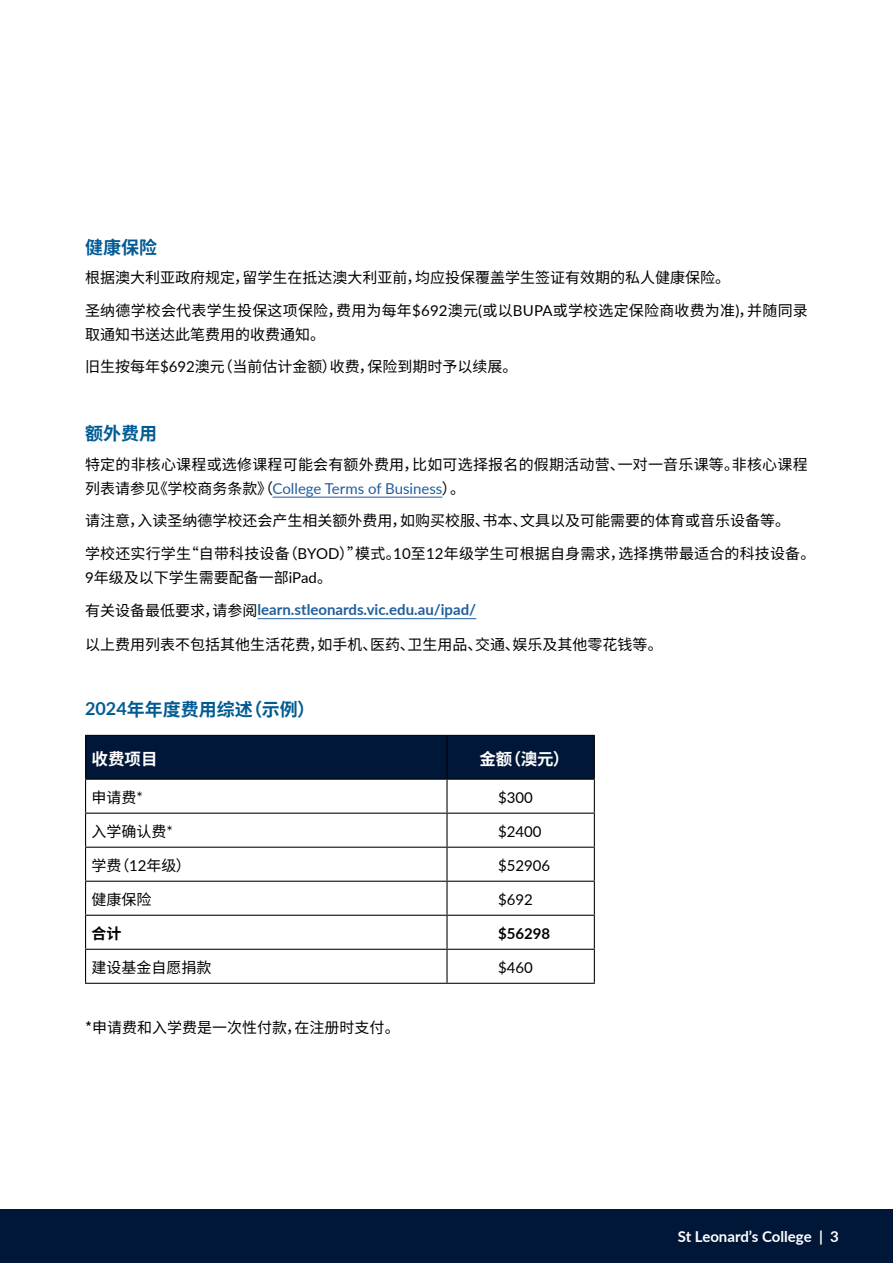
<style>
.page{position:relative;width:893px;height:1263px;background:#fff}
.page>*{position:absolute;margin:0;border:0;box-sizing:border-box;transform-origin:0 0}
.t1{font:700 18px "Noto Sans CJ Ksc";color:#005b94}
.t2{font:700 16.5px "Noto Sans CJ Ksc";color:#fff}
.t3{font:15px/32.5px "Noto Sans CJ Ksc";color:#000}
.t4{font:700 15px "Lato";color:#215e9e}
.t5{font:15px "Lato";color:#215e9e}
.t6{font:15px "Lato";color:#000}
.t7{font:700 15px "Lato";color:#fff}
.t8{font:700 15px "Lato";color:#000}
.t9{font:700 15px "Noto Sans CJ Ksc";color:#000}
.s1{font-family:"Lato"}
.s2{font-family:"Noto Sans CJ Ksc";color:#000}
.s3{font-family:"Noto Sans CJ Ksc";font-weight:400;color:#000}
</style>
<div class="page">
<hr style="left:273px;top:497px;width:169px;height:1px;background:#215e9e">
<hr style="left:258px;top:618px;width:218px;height:1px;background:#215e9e">
<div style="left:86px;top:736px;width:508px;height:43px;background:#001738"></div>
<hr style="left:85px;top:735px;width:362px;height:1px;background:#000">
<hr style="left:85px;top:736px;width:1px;height:43px;background:#000">
<hr style="left:447px;top:735px;width:148px;height:1px;background:#000">
<hr style="left:446px;top:736px;width:2px;height:43px;background:#000">
<hr style="left:594px;top:736px;width:1px;height:43px;background:#000">
<hr style="left:85px;top:779px;width:362px;height:1px;background:#000">
<hr style="left:85px;top:780px;width:1px;height:33px;background:#000">
<hr style="left:447px;top:779px;width:148px;height:1px;background:#000">
<hr style="left:446px;top:780px;width:2px;height:33px;background:#000">
<hr style="left:594px;top:780px;width:1px;height:33px;background:#000">
<hr style="left:85px;top:813px;width:362px;height:1px;background:#000">
<hr style="left:85px;top:814px;width:1px;height:33px;background:#000">
<hr style="left:447px;top:813px;width:148px;height:1px;background:#000">
<hr style="left:446px;top:814px;width:2px;height:33px;background:#000">
<hr style="left:594px;top:814px;width:1px;height:33px;background:#000">
<hr style="left:85px;top:847px;width:362px;height:1px;background:#000">
<hr style="left:85px;top:848px;width:1px;height:33px;background:#000">
<hr style="left:447px;top:847px;width:148px;height:1px;background:#000">
<hr style="left:446px;top:848px;width:2px;height:33px;background:#000">
<hr style="left:594px;top:848px;width:1px;height:33px;background:#000">
<hr style="left:85px;top:881px;width:362px;height:1px;background:#000">
<hr style="left:85px;top:882px;width:1px;height:33px;background:#000">
<hr style="left:447px;top:881px;width:148px;height:1px;background:#000">
<hr style="left:446px;top:882px;width:2px;height:33px;background:#000">
<hr style="left:594px;top:882px;width:1px;height:33px;background:#000">
<hr style="left:85px;top:915px;width:362px;height:1px;background:#000">
<hr style="left:85px;top:916px;width:1px;height:33px;background:#000">
<hr style="left:447px;top:915px;width:148px;height:1px;background:#000">
<hr style="left:446px;top:916px;width:2px;height:33px;background:#000">
<hr style="left:594px;top:916px;width:1px;height:33px;background:#000">
<hr style="left:85px;top:949px;width:362px;height:1px;background:#000">
<hr style="left:85px;top:950px;width:1px;height:33px;background:#000">
<hr style="left:447px;top:949px;width:148px;height:1px;background:#000">
<hr style="left:446px;top:950px;width:2px;height:33px;background:#000">
<hr style="left:594px;top:950px;width:1px;height:33px;background:#000">
<hr style="left:85px;top:983px;width:362px;height:1px;background:#000">
<hr style="left:447px;top:983px;width:148px;height:1px;background:#000">
<div style="left:0;top:1209px;width:893px;height:54px;background:#001738"></div>
<p class="t1" style="left:85px;top:237px;width:73px">健康保险</p>
<p class="t3" style="left:85px;top:262px;width:724px">根据澳大利亚政府规定，留学生在抵达澳大利亚前，均应投保覆盖学生签证有效期的私人健康保险。<br>圣纳德学校会代表学生投保这项保险，费用为每年<span class="s1">$692</span>澳元<span class="s1">(</span>或以<span class="s1">BUPA</span>或学校选定保险商收费为准<span class="s1">)</span>，并随同录</p>
<p class="t3" style="left:85px;top:318px;width:434px">取通知书送达此笔费用的收费通知。<br>旧生按每年<span class="s1">$692</span>澳元（当前估计金额）收费，保险到期时予以续展。</p>
<p class="t1" style="left:85px;top:423px;width:73px">额外费用</p>
<p class="t3" style="left:85px;top:448px;width:724px">特定的非核心课程或选修课程可能会有额外费用，比如可选择报名的假期活动营、一对一音乐课等。非核心课程</p>
<p class="t5" style="left:85px;top:477px;width:382px"><span class="s2">列表请参见《学校商务条款》（</span>College Terms of Business<span class="s2">）。</span></p>
<p class="t3" style="left:85px;top:505px;width:732px">请注意，入读圣纳德学校还会产生相关额外费用，如购买校服、书本、文具以及可能需要的体育或音乐设备等。<br>学校还实行学生“自带科技设备（<span class="s1">BYOD</span>）”模式。<span class="s1">10</span>至<span class="s1">12</span>年级学生可根据自身需求，选择携带最适合的科技设备。</p>
<p class="t3" style="left:85px;top:561px;width:248px"><span class="s1">9</span>年级及以下学生需要配备一部<span class="s1">iPad</span>。</p>
<p class="t4" style="left:85px;top:599px;width:393px"><span class="s3">有关设备最低要求，请参阅</span>learn.stleonards.vic.edu.au/ipad/</p>
<p class="t3" style="left:85px;top:628px;width:579px">以上费用列表不包括其他生活花费，如手机、医药、卫生用品、交通、娱乐及其他零花钱等。</p>
<p class="t1" style="left:85px;top:699px;width:231px"><span class="s1">2024</span>年年度费用综述（示例）</p>
<p class="t2" style="left:92px;top:749px;width:67px">收费项目</p>
<p class="t2" style="left:479px;top:749px;width:92px">金额（澳元）</p>
<p class="t3" style="left:92px;top:781px;width:53px">申请费<span class="s1">*</span></p>
<p class="t6" style="left:498px;top:786px;width:36px">$300</p>
<p class="t3" style="left:92px;top:815px;width:83px">入学确认费<span class="s1">*</span></p>
<p class="t6" style="left:498px;top:820px;width:45px">$2400</p>
<p class="t3" style="left:92px;top:849px;width:101px">学费（<span class="s1">12</span>年级）</p>
<p class="t6" style="left:498px;top:854px;width:54px">$52906</p>
<p class="t3" style="left:92px;top:883px;width:61px">健康保险</p>
<p class="t6" style="left:498px;top:888px;width:36px">$692</p>
<p class="t9" style="left:92px;top:925px;width:31px">合计</p>
<p class="t8" style="left:498px;top:922px;width:54px">$56298</p>
<p class="t3" style="left:92px;top:951px;width:121px">建设基金自愿捐款</p>
<p class="t6" style="left:498px;top:956px;width:36px">$460</p>
<p class="t3" style="left:85px;top:1012px;width:316px">*申请费和入学费是一次性付款，在注册时支付。</p>
<p class="t7" style="left:678px;top:1225px;width:163px">St Leonard’s College | 3</p>
</div>
